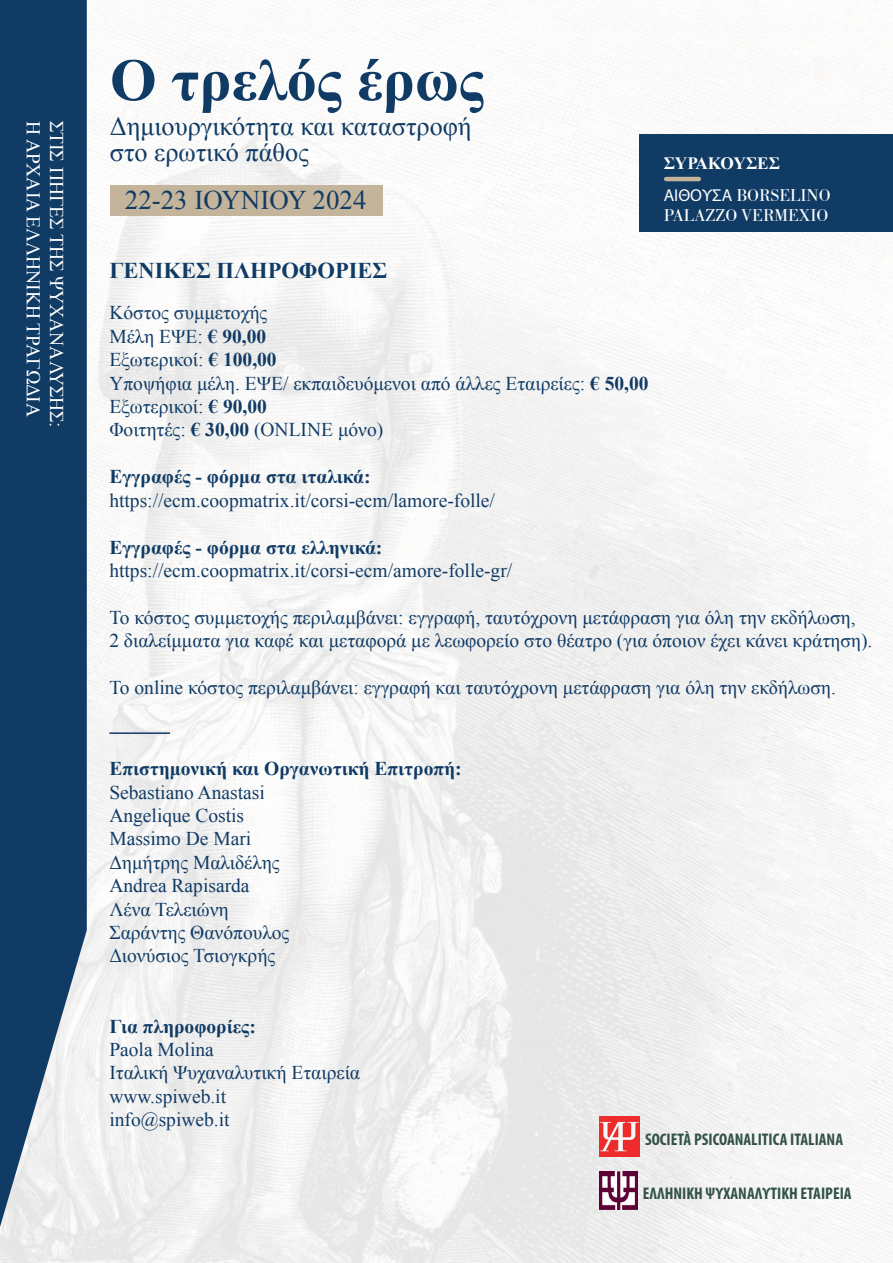
<style>
.page{position:relative;width:893px;height:1263px;background:#fff}
.page>*{position:absolute;margin:0;border:0;box-sizing:border-box;transform-origin:0 0}
.t1{font:700 60.15px "Times New Roman";color:#103b65}
.t2{font:27px "Times New Roman";color:#103b65}
.t3{font:26.25px/26.1px "Times New Roman";color:#103b65}
.t4{font:700 22.5px "Times New Roman";color:#103b65}
.t5{font:19.5px/23.4px "Times New Roman";color:#103b65}
.t6{font:700 19.5px "Times New Roman";color:#103b65}
.t7{font:19.5px "Times New Roman";color:#fff}
.t8{font:17.25px/19.6px "Bodoni Classico";color:#fff}
.t9{font:700 17.25px "Times New Roman";color:#fff}
.t10{font:700 condensed 16.95px "Myriad Pro";color:#325248}
.s1{font-family:"Myriad Pro"}
.s2{font-weight:700}
</style>
<div class="page">
<img style="left:0;top:0;width:893px;height:1263px">
<img style="left:599px;top:1171px;width:38px;height:39px">
<img style="left:599px;top:1116px;width:40px;height:40px">
<div style="left:639px;top:135px;width:254px;height:97px;background:#103b65"></div>
<hr style="left:666px;top:177px;width:33px;height:4px;background:#c3b49b">
<svg style="left:0;top:0;width:87px;height:1227px;background:#2b5176"></svg>
<hr style="left:109px;top:732px;width:61px;height:2px;background:#103b65">
<div style="left:110px;top:185px;width:272px;height:30px;background:#c3b49b"></div>
<p class="t7" style="left:46px;top:121px;width:298px;rotate:90deg">Η APXAIA ΕΛΛΗΝΙΚΗ ΤΡΑΓΩΔΙΑ</p>
<p class="t7" style="left:70px;top:121px;width:309px;rotate:90deg">ΣΤΙΣ ΠΗΓΕΣ ΤΗΣ ΨΥΧΑΝΑΛΥΣΗΣ:</p>
<h1 class="t1" style="left:110px;top:38px;width:376px">Ο τρελός έρως</h1>
<h3 class="t3" style="left:110px;top:113px;width:363px">Δημιουργικότητα και καταστροφή στο ερωτικό πάθος</h3>
<h2 class="t2" style="left:125px;top:182px;width:243px">22-23 ΙΟΥΝΙΟΥ 2024</h2>
<p class="t4" style="left:109px;top:254px;width:279px">ΓΕΝΙΚΕΣ ΠΛΗΡΟΦΟΡΙΕΣ</p>
<p class="t9" style="left:664px;top:151px;width:118px">ΣΥΡΑΚΟΥΣΕΣ</p>
<p class="t8" style="left:664px;top:186px;width:168px"><span class="s1">ΑΙΘΟΥΣΑ</span> BORSELINO<br>PALAZZO VERMEXIO</p>
<p class="t5" style="left:109px;top:301px;width:541px">Κόστος συμμετοχής<br>Μέλη ΕΨΕ: <span class="s2">€ 90,00<br></span>Εξωτερικοί: <span class="s2">€ 100,00<br></span>Υποψήφια μέλη. ΕΨΕ/ εκπαιδευόμενοι από άλλες Εταιρείες: <span class="s2">€ 50,00<br></span>Εξωτερικοί: <span class="s2">€ 90,00<br></span>Φοιτητές: <span class="s2">€ 30,00</span> (ONLINE μόνο)</p>
<p class="t6" style="left:109px;top:463px;width:263px">Εγγραφές - φόρμα στα ιταλικά:</p>
<p class="t5" style="left:109px;top:488px;width:387px">https://ecm.coopmatrix.it/corsi-ecm/lamore-folle/</p>
<p class="t6" style="left:109px;top:533px;width:275px">Εγγραφές - φόρμα στα ελληνικά:</p>
<p class="t5" style="left:109px;top:558px;width:404px">https://ecm.coopmatrix.it/corsi-ecm/amore-folle-gr/</p>
<p class="t5" style="left:109px;top:605px;width:765px">Το κόστος συμμετοχής περιλαμβάνει: εγγραφή, ταυτόχρονη μετάφραση για όλη την εκδήλωση,<br>2 διαλείμματα για καφέ και μεταφορά με λεωφορείο στο θέατρο (για όποιον έχει κάνει κράτηση).</p>
<p class="t5" style="left:109px;top:675px;width:728px">Το online κόστος περιλαμβάνει: εγγραφή και ταυτόχρονη μετάφραση για όλη την εκδήλωση.</p>
<p class="t6" style="left:109px;top:755px;width:354px">Επιστημονική και Οργανωτική Επιτροπή:</p>
<p class="t5" style="left:109px;top:780px;width:182px">Sebastiano Anastasi<br>Angelique Costis<br>Massimo De Mari<br>Δημήτρης Μαλιδέλης<br>Andrea Rapisarda<br>Λένα Τελειώνη<br>Σαράντης Θανόπουλος<br>Διονύσιος Τσιογκρής</p>
<p class="t6" style="left:109px;top:1012px;width:148px">Για πληροφορίες:</p>
<p class="t5" style="left:109px;top:1037px;width:252px">Paola Molina<br>Ιταλική Ψυχαναλυτική Εταιρεία www.spiweb.it<br>info@spiweb.it</p>
<p class="t10" style="left:645px;top:1129px;width:199px">SOCIETÀ PSICOANALITICA ITALIANA</p>
<p class="t10" style="left:643px;top:1183px;width:210px">ΕΛΛΗΝΙΚΗ ΨΥΧΑΝΑΛΥΤΙΚΗ ΕΤΑΙΡΕΙΑ</p>
</div>
